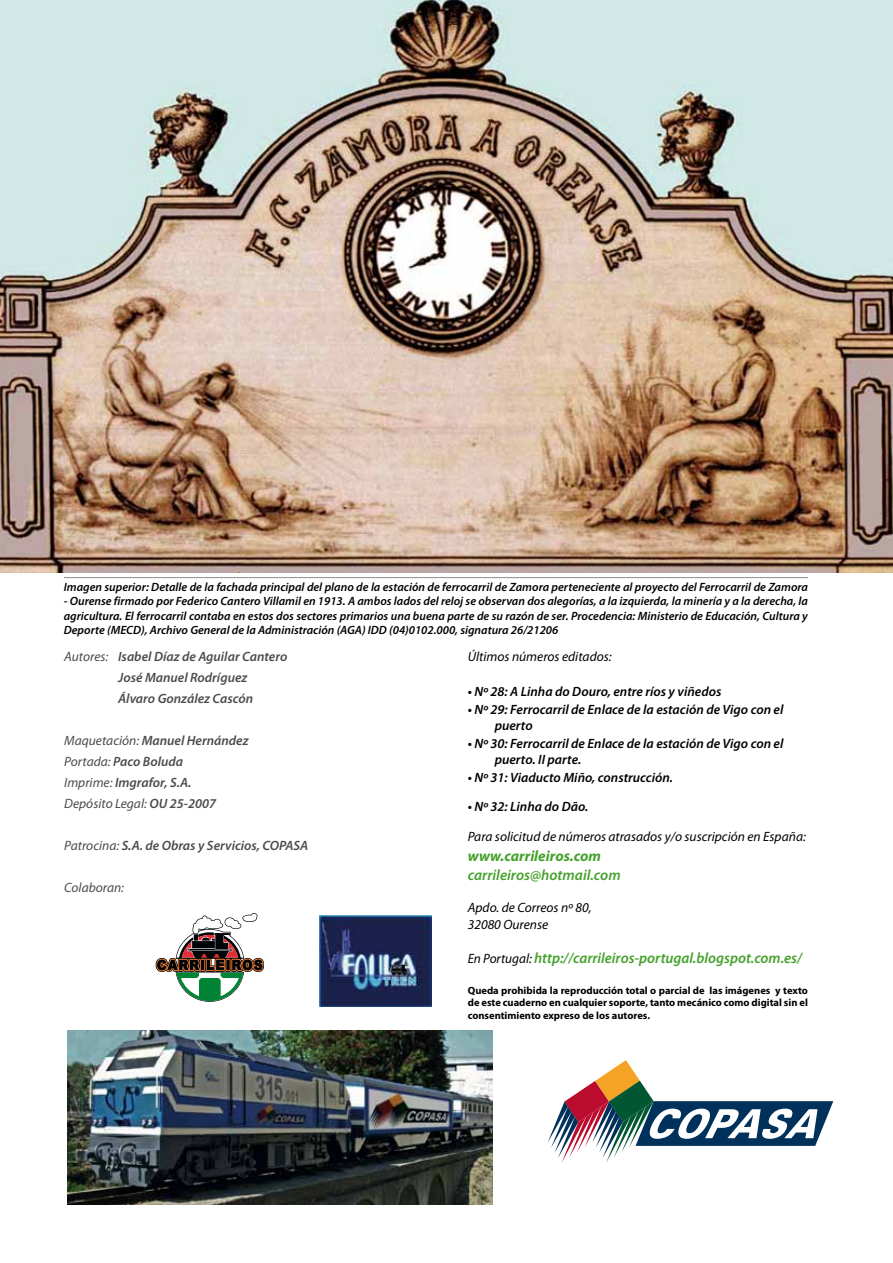
<style>
.page{position:relative;width:893px;height:1263px;background:#fff}
.page>*{position:absolute;margin:0;border:0;box-sizing:border-box;transform-origin:0 0}
.t1{font:italic 600 15px "Myriad Pro";color:#44a12b}
.t2{font:italic 700 15px "Myriad Pro";color:#44a12b}
.t3{font:italic 600 13.5px/16.2px "Myriad Pro";color:#000}
.t4{font:italic 600 13.5px/21px "Myriad Pro";color:#4b4b4d}
.t5{font:italic 13.5px/16.2px "Myriad Pro";color:#000}
.t6{font:italic 13.5px "Myriad Pro";color:#4b4b4d}
.t7{font:italic 600 12px/14.4px "Myriad Pro";color:#000;text-align:justify}
.t8{font:700 10.5px/12.6px "Myriad Pro";color:#000;text-align:justify}
.s1{font-weight:400}
.s2{font-weight:400;font-size:13.5px;color:#000}
</style>
<div class="page">
<img style="left:0;top:0;width:893px;height:572px">
<svg style="left:547px;top:1060px;width:286px;height:103px"></svg>
<img style="left:319px;top:915px;width:113px;height:91px">
<img style="left:67px;top:1031px;width:426px;height:174px">
<svg style="left:156px;top:913px;width:108px;height:89px"></svg>
<hr style="left:64px;top:577px;width:744px;height:1px;background:#8e8d8a">
<p class="t7" style="left:64px;top:579px;width:746px">Imagen superior: Detalle de la fachada principal del plano de la estación de ferrocarril de Zamora perteneciente al proyecto del Ferrocarril de Zamora</p>
<p class="t7" style="left:64px;top:594px;width:746px">- Ourense firmado por Federico Cantero Villamil en 1913. A ambos lados del reloj se observan dos alegorías, a la izquierda, la minería y a la derecha, la agricultura. El ferrocarril contaba en estos dos sectores primarios una buena parte de su razón de ser. Procedencia: Ministerio de Educación, Cultura y Deporte (MECD), Archivo General de la Administración (AGA) IDD (04)0102.000, signatura 26/21206</p>
<p class="t4" style="left:118px;top:645px;width:171px;text-indent:-54px"><span class="s1">Autores:</span> Isabel Díaz de Aguilar Cantero<br>José Manuel Rodríguez<br>Álvaro González Cascón</p>
<p class="t4" style="left:64px;top:729px;width:186px"><span class="s1">Maquetación:</span> Manuel Hernández<br><span class="s1">Portada:</span> Paco Boluda<br><span class="s1">Imprime:</span> Imgrafor, S.A.<br><span class="s1">Depósito Legal:</span> OU 25-2007</p>
<p class="t4" style="left:64px;top:834px;width:245px"><span class="s1">Patrocina:</span> S.A. de Obras y Servicios, COPASA</p>
<p class="t6" style="left:64px;top:879px;width:61px">Colaboran:</p>
<p class="t5" style="left:468px;top:648px;width:145px">Últimos números editados:</p>
<p class="t3" style="left:468px;top:683px;width:255px">• Nº 28: A Linha do Douro, entre ríos y viñedos</p>
<p class="t3" style="left:495px;top:701px;width:290px;text-indent:-27px">• Nº 29: Ferrocarril de Enlace de la estación de Vigo con el puerto</p>
<p class="t3" style="left:495px;top:735px;width:290px;text-indent:-27px">• Nº 30: Ferrocarril de Enlace de la estación de Vigo con el puerto. II parte.</p>
<p class="t3" style="left:468px;top:769px;width:207px">• Nº 31: Viaducto Miño, construcción.</p>
<p class="t3" style="left:468px;top:798px;width:122px">• Nº 32: Linha do Dão.</p>
<p class="t5" style="left:468px;top:828px;width:340px">Para solicitud de números atrasados y/o suscripción en España:</p>
<p class="t2" style="left:468px;top:846px;width:135px">www.carrileiros.com</p>
<p class="t1" style="left:468px;top:865px;width:154px">carrileiros@hotmail.com</p>
<p class="t5" style="left:468px;top:900px;width:125px">Apdo. de Correos nº 80,<br>32080 Ourense</p>
<p class="t1" style="left:468px;top:948px;width:336px"><span class="s2">En Portugal:</span> http://carrileiros-portugal.blogspot.com.es/</p>
<p class="t8" style="left:468px;top:983px;width:342px">Queda prohibida la reproducción total o parcial de las imágenes y texto de este cuaderno en cualquier soporte, tanto mecánico como digital sin el consentimiento expreso de los autores.</p>
</div>
